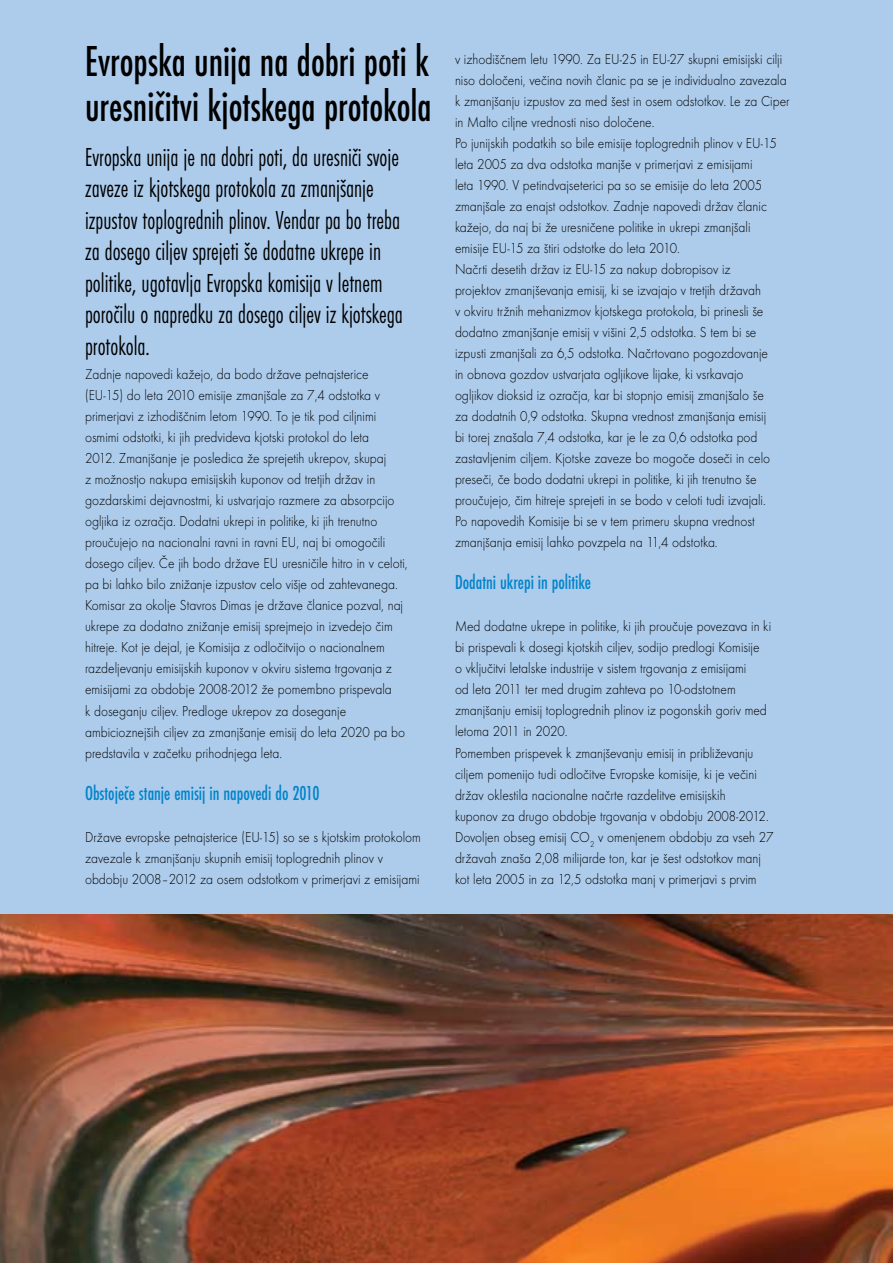
<style>
.page{position:relative;width:893px;height:1263px;background:#adccec}
.page>*{position:absolute;margin:0;border:0;box-sizing:border-box;transform-origin:0 0}
.t1{font:500 condensed 45px/45px "Futura TEE";color:#000;scale:.9 1}
.t2{font:27px/31.5px "Futura TEE Ligh Cond";color:#000;scale:.9 1}
.t3{font:500 condensed 21px "Futura TEE";color:#0083ca;scale:.9 1}
.t4{font:15px/21px "Futura TEE Ligh";color:#000;scale:.9 1}
</style>
<div class="page">
<img style="left:0;top:914px;width:893px;height:349px">
<h1 class="t1" style="left:85px;top:39px;width:387px">Evropska unija na dobri poti k uresničitvi kjotskega protokola</h1>
<p class="t2" style="left:85px;top:141px;width:355px">Evropska unija je na dobri poti, da uresniči svoje zaveze iz kjotskega protokola za zmanjšanje izpustov toplogrednih plinov. Vendar pa bo treba za dosego ciljev sprejeti še dodatne ukrepe in politike, ugotavlja Evropska komisija v letnem poročilu o napredku za dosego ciljev iz kjotskega protokola.</p>
<p class="t4" style="left:85px;top:364px;width:360px">Zadnje napovedi kažejo, da bodo države petnajsterice (EU-15) do leta 2010 emisije zmanjšale za 7,4 odstotka v primerjavi z izhodiščnim letom 1990. To je tik pod ciljnimi osmimi odstotki, ki jih predvideva kjotski protokol do leta<br>2012. Zmanjšanje je posledica že sprejetih ukrepov, skupaj<br>z možnostjo nakupa emisijskih kuponov od tretjih držav in gozdarskimi dejavnostmi, ki ustvarjajo razmere za absorpcijo ogljika iz ozračja. Dodatni ukrepi in politike, ki jih trenutno proučujejo na nacionalni ravni in ravni EU, naj bi omogočili dosego ciljev. Če jih bodo države EU uresničile hitro in v celoti, pa bi lahko bilo znižanje izpustov celo višje od zahtevanega.<br>Komisar za okolje Stavros Dimas je države članice pozval, naj ukrepe za dodatno znižanje emisij sprejmejo in izvedejo čim hitreje. Kot je dejal, je Komisija z odločitvijo o nacionalnem razdeljevanju emisijskih kuponov v okviru sistema trgovanja z emisijami za obdobje 2008-2012 že pomembno prispevala<br>k doseganju ciljev. Predloge ukrepov za doseganje ambicioznejših ciljev za zmanjšanje emisij do leta 2020 pa bo predstavila v začetku prihodnjega leta.</p>
<h3 class="t3" style="left:85px;top:781px;width:262px">Obstoječe stanje emisij in napovedi do 2010</h3>
<p class="t4" style="left:85px;top:826px;width:375px">Države evropske petnajsterice (EU-15) so se s kjotskim protokolom zavezale k zmanjšanju skupnih emisij toplogrednih plinov v obdobju 2008–2012 za osem odstotkom v primerjavi z emisijami</p>
<p class="t4" style="left:455px;top:48px;width:373px">v izhodiščnem letu 1990. Za EU-25 in EU-27 skupni emisijski cilji niso določeni, večina novih članic pa se je individualno zavezala k zmanjšanju izpustov za med šest in osem odstotkov. Le za Ciper in Malto ciljne vrednosti niso določene.<br>Po junijskih podatkih so bile emisije toplogrednih plinov v EU-15 leta 2005 za dva odstotka manjše v primerjavi z emisijami<br>leta 1990. V petindvajseterici pa so se emisije do leta 2005 zmanjšale za enajst odstotkov. Zadnje napovedi držav članic kažejo, da naj bi že uresničene politike in ukrepi zmanjšali<br>emisije EU-15 za štiri odstotke do leta 2010.<br>Načrti desetih držav iz EU-15 za nakup dobropisov iz<br>projektov zmanjševanja emisij, ki se izvajajo v tretjih državah<br>v okviru tržnih mehanizmov kjotskega protokola, bi prinesli še dodatno zmanjšanje emisij v višini 2,5 odstotka. S tem bi se izpusti zmanjšali za 6,5 odstotka. Načrtovano pogozdovanje<br>in obnova gozdov ustvarjata ogljikove lijake, ki vsrkavajo<br>ogljikov dioksid iz ozračja, kar bi stopnjo emisij zmanjšalo še<br>za dodatnih 0,9 odstotka. Skupna vrednost zmanjšanja emisij<br>bi torej znašala 7,4 odstotka, kar je le za 0,6 odstotka pod zastavljenim ciljem. Kjotske zaveze bo mogoče doseči in celo preseči, če bodo dodatni ukrepi in politike, ki jih trenutno še proučujejo, čim hitreje sprejeti in se bodo v celoti tudi izvajali.<br>Po napovedih Komisije bi se v tem primeru skupna vrednost zmanjšanja emisij lahko povzpela na 11,4 odstotka.</p>
<h3 class="t3" style="left:455px;top:571px;width:153px">Dodatni ukrepi in politike</h3>
<p class="t4" style="left:455px;top:616px;width:356px">Med dodatne ukrepe in politike, ki jih proučuje povezava in ki bi prispevali k dosegi kjotskih ciljev, sodijo predlogi Komisije<br>o vključitvi letalske industrije v sistem trgovanja z emisijami<br>od leta 2011 ter med drugim zahteva po 10-odstotnem zmanjšanju emisij toplogrednih plinov iz pogonskih goriv med letoma 2011 in 2020.<br>Pomemben prispevek k zmanjševanju emisij in približevanju ciljem pomenijo tudi odločitve Evropske komisije, ki je večini držav oklestila nacionalne načrte razdelitve emisijskih<br>kuponov za drugo obdobje trgovanja v obdobju 2008-2012.<br>Dovoljen obseg emisij CO<sub>2</sub> v omenjenem obdobju za vseh 27 državah znaša 2,08 milijarde ton, kar je šest odstotkov manj kot leta 2005 in za 12,5 odstotka manj v primerjavi s prvim</p>
</div>
